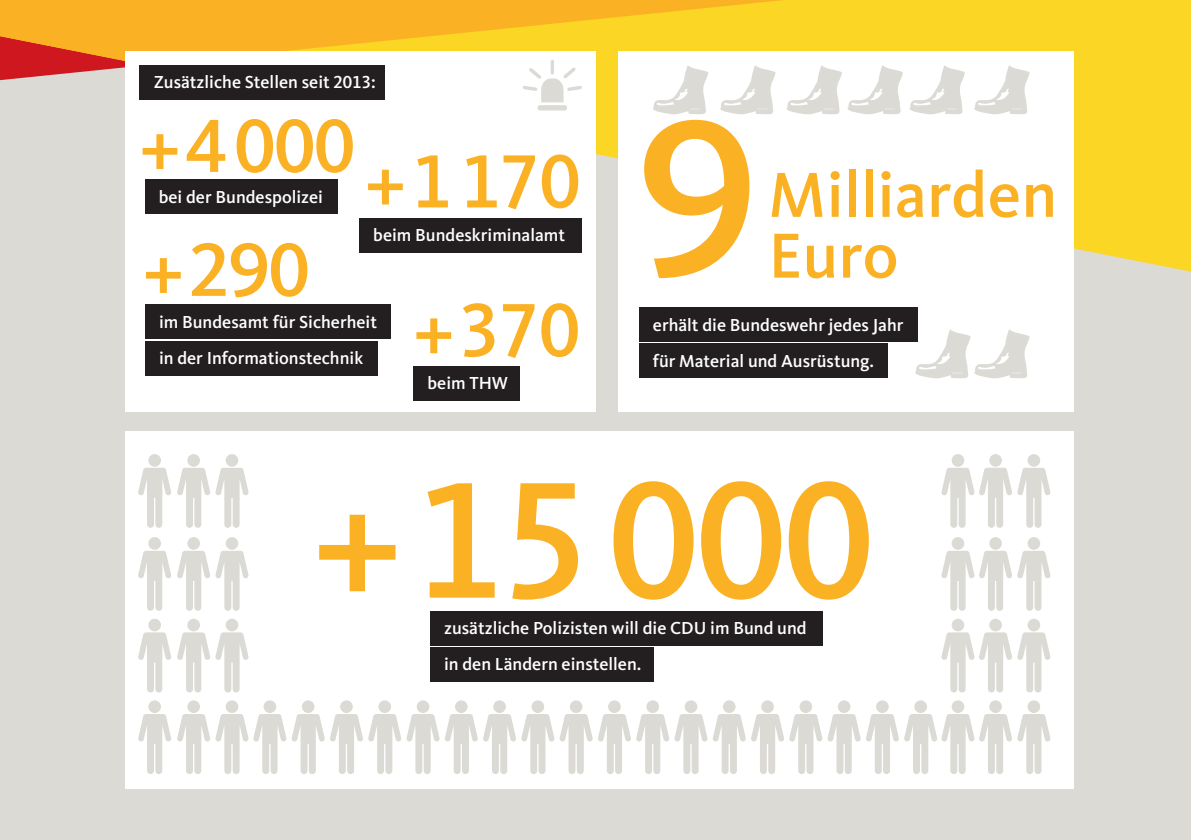
<style>
.page{position:relative;width:1191px;height:840px;background:#fff}
.page>*{position:absolute;margin:0;border:0;box-sizing:border-box;transform-origin:0 0}
.t1{font:500 227.2px "CDU Kievit Tab";color:#fbb124}
.t2{font:500 171.4px "CDU Kievit Tab";letter-spacing:-.01em;color:#fbb124}
.t3{font:500 78px "CDU Kievit Tab";letter-spacing:-.01em;color:#fbb124}
.t4{font:500 65.8px/60.8px "CDU Kievit Tab";color:#fbb124}
.t5{font:500 18px/36px "CDU Kievit Tab";color:#fff}
</style>
<div class="page">
<div style="left:0;top:0;width:1191px;height:839px;background:#dbdad5"></div>
<svg style="left:0;top:0;width:1191px;height:271px;fill:#fcd624"></svg>
<svg style="left:0;top:0;width:785px;height:65px;background:#f9b423"></svg>
<div style="left:125px;top:431px;width:948px;height:357px;background:#fff"></div>
<div style="left:618px;top:51px;width:455px;height:360px;background:#fff"></div>
<div style="left:125px;top:51px;width:470px;height:360px;background:#fff"></div>
<div style="left:638px;top:307px;width:279px;height:34px;background:#231f20"></div>
<div style="left:638px;top:343px;width:249px;height:34px;background:#231f20"></div>
<div style="left:537px;top:105px;width:30px;height:5px;background:#dbdad5;border-radius:2px"></div>
<svg style="left:550px;top:60px;width:4px;height:14px"></svg>
<svg style="left:523px;top:67px;width:59px;height:35px"></svg>
<div style="left:145px;top:180px;width:192px;height:34px;background:#231f20"></div>
<div style="left:359px;top:218px;width:222px;height:34px;background:#231f20"></div>
<div style="left:413px;top:366px;width:106px;height:34px;background:#231f20"></div>
<div style="left:145px;top:305px;width:245px;height:34px;background:#231f20"></div>
<div style="left:145px;top:341px;width:233px;height:34px;background:#231f20"></div>
<svg style="left:786px;top:65px;width:179px;height:49px"></svg>
<svg style="left:720px;top:65px;width:56px;height:49px"></svg>
<svg style="left:653px;top:65px;width:55px;height:49px"></svg>
<svg style="left:974px;top:65px;width:56px;height:49px"></svg>
<svg style="left:913px;top:329px;width:117px;height:49px"></svg>
<svg style="left:138px;top:714px;width:33px;height:59px"></svg>
<div style="left:148px;top:700px;width:13px;height:12px;background:#dbdad5;border-radius:50%"></div>
<div style="left:263px;top:700px;width:13px;height:12px;background:#dbdad5;border-radius:50%"></div>
<div style="left:378px;top:700px;width:13px;height:12px;background:#dbdad5;border-radius:50%"></div>
<div style="left:493px;top:700px;width:13px;height:12px;background:#dbdad5;border-radius:50%"></div>
<div style="left:608px;top:700px;width:13px;height:12px;background:#dbdad5;border-radius:50%"></div>
<div style="left:723px;top:700px;width:12px;height:12px;background:#dbdad5;border-radius:50%"></div>
<div style="left:838px;top:700px;width:12px;height:12px;background:#dbdad5;border-radius:50%"></div>
<div style="left:187px;top:700px;width:13px;height:12px;background:#dbdad5;border-radius:50%"></div>
<div style="left:302px;top:700px;width:12px;height:12px;background:#dbdad5;border-radius:50%"></div>
<div style="left:417px;top:700px;width:12px;height:12px;background:#dbdad5;border-radius:50%"></div>
<div style="left:531px;top:700px;width:13px;height:12px;background:#dbdad5;border-radius:50%"></div>
<div style="left:646px;top:700px;width:13px;height:12px;background:#dbdad5;border-radius:50%"></div>
<div style="left:761px;top:700px;width:13px;height:12px;background:#dbdad5;border-radius:50%"></div>
<div style="left:876px;top:700px;width:12px;height:12px;background:#dbdad5;border-radius:50%"></div>
<div style="left:226px;top:700px;width:12px;height:12px;background:#dbdad5;border-radius:50%"></div>
<div style="left:340px;top:700px;width:13px;height:12px;background:#dbdad5;border-radius:50%"></div>
<div style="left:455px;top:700px;width:12px;height:12px;background:#dbdad5;border-radius:50%"></div>
<div style="left:570px;top:700px;width:12px;height:12px;background:#dbdad5;border-radius:50%"></div>
<div style="left:684px;top:700px;width:13px;height:12px;background:#dbdad5;border-radius:50%"></div>
<div style="left:799px;top:700px;width:13px;height:12px;background:#dbdad5;border-radius:50%"></div>
<div style="left:914px;top:700px;width:13px;height:12px;background:#dbdad5;border-radius:50%"></div>
<svg style="left:138px;top:632px;width:33px;height:60px"></svg>
<div style="left:148px;top:618px;width:13px;height:13px;background:#dbdad5;border-radius:50%"></div>
<div style="left:187px;top:618px;width:13px;height:13px;background:#dbdad5;border-radius:50%"></div>
<svg style="left:177px;top:632px;width:72px;height:60px"></svg>
<div style="left:226px;top:618px;width:12px;height:13px;background:#dbdad5;border-radius:50%"></div>
<svg style="left:138px;top:551px;width:33px;height:59px"></svg>
<div style="left:148px;top:537px;width:13px;height:12px;background:#dbdad5;border-radius:50%"></div>
<div style="left:187px;top:537px;width:13px;height:12px;background:#dbdad5;border-radius:50%"></div>
<svg style="left:177px;top:551px;width:72px;height:59px"></svg>
<div style="left:226px;top:537px;width:12px;height:12px;background:#dbdad5;border-radius:50%"></div>
<svg style="left:138px;top:468px;width:33px;height:59px"></svg>
<div style="left:148px;top:454px;width:13px;height:12px;background:#dbdad5;border-radius:50%"></div>
<div style="left:187px;top:454px;width:13px;height:12px;background:#dbdad5;border-radius:50%"></div>
<svg style="left:177px;top:468px;width:72px;height:59px"></svg>
<div style="left:226px;top:454px;width:12px;height:12px;background:#dbdad5;border-radius:50%"></div>
<div style="left:951px;top:700px;width:13px;height:12px;background:#dbdad5;border-radius:50%"></div>
<div style="left:989px;top:700px;width:13px;height:12px;background:#dbdad5;border-radius:50%"></div>
<svg style="left:177px;top:714px;width:873px;height:59px"></svg>
<div style="left:1027px;top:700px;width:13px;height:12px;background:#dbdad5;border-radius:50%"></div>
<div style="left:951px;top:618px;width:13px;height:13px;background:#dbdad5;border-radius:50%"></div>
<div style="left:989px;top:618px;width:13px;height:13px;background:#dbdad5;border-radius:50%"></div>
<svg style="left:941px;top:632px;width:109px;height:60px"></svg>
<div style="left:1027px;top:618px;width:13px;height:13px;background:#dbdad5;border-radius:50%"></div>
<div style="left:951px;top:537px;width:13px;height:12px;background:#dbdad5;border-radius:50%"></div>
<div style="left:989px;top:537px;width:13px;height:12px;background:#dbdad5;border-radius:50%"></div>
<svg style="left:941px;top:551px;width:109px;height:59px"></svg>
<div style="left:1027px;top:537px;width:13px;height:12px;background:#dbdad5;border-radius:50%"></div>
<div style="left:951px;top:454px;width:13px;height:12px;background:#dbdad5;border-radius:50%"></div>
<div style="left:989px;top:454px;width:13px;height:12px;background:#dbdad5;border-radius:50%"></div>
<svg style="left:941px;top:468px;width:109px;height:59px"></svg>
<div style="left:1027px;top:454px;width:13px;height:12px;background:#dbdad5;border-radius:50%"></div>
<div style="left:140px;top:65px;width:245px;height:34px;background:#231f20"></div>
<div style="left:430px;top:610px;width:392px;height:34px;background:#231f20"></div>
<div style="left:430px;top:647px;width:223px;height:34px;background:#231f20"></div>
<p class="t5" style="left:154px;top:64px;width:223px">Zusätzliche Stellen seit 2013:</p>
<h3 class="t3" style="left:140px;top:101px;width:217px">+ 4000</h3>
<p class="t5" style="left:159px;top:179px;width:166px">bei der Bundespolizei</p>
<h3 class="t3" style="left:365px;top:136px;width:217px">+ 1170</h3>
<p class="t5" style="left:373px;top:217px;width:193px">beim Bundeskriminalamt</p>
<h3 class="t3" style="left:143px;top:225px;width:168px">+ 290</h3>
<p class="t5" style="left:159px;top:304px;width:219px">im Bundesamt für Sicherheit in der Informationstechnik</p>
<h3 class="t3" style="left:413px;top:285px;width:168px">+ 370</h3>
<p class="t5" style="left:427px;top:365px;width:82px">beim THW</p>
<h1 class="t1" style="left:638px;top:67px;width:120px">9</h1>
<h3 class="t4" style="left:768px;top:165px;width:290px">Milliarden<br>Euro</h3>
<p class="t5" style="left:653px;top:307px;width:252px">erhält die Bundeswehr jedes Jahr für Material und Ausrüstung.</p>
<h2 class="t2" style="left:312px;top:441px;width:562px">+ 15000</h2>
<p class="t5" style="left:444px;top:610px;width:364px;line-height:35.2px">zusätzliche Polizisten will die CDU im Bund und in den Ländern einstellen.</p>
</div>
